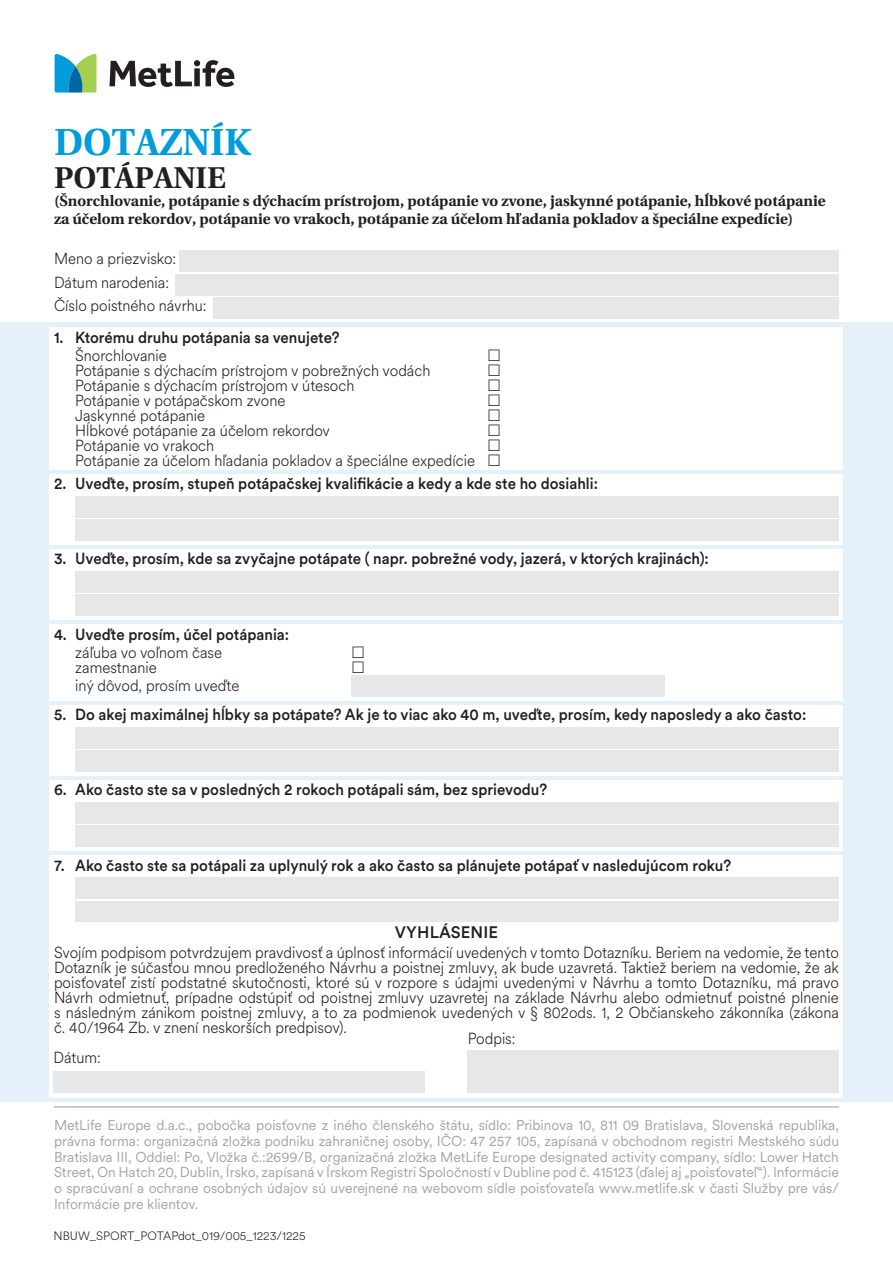
<style>
.page{position:relative;width:893px;height:1263px;background:#fff}
.page>*{position:absolute;margin:0;border:0;box-sizing:border-box;transform-origin:0 0}
.t1{font:700 37.5px "Utopia C Ex";color:#009cdc}
.t2{font:700 30px "Utopia C Ex";color:#231f20}
.t3{font:500 16.5px "Met Life Circular";letter-spacing:.01em;color:#231f20}
.t4{font:300 15.9px/15px "Met Life Circular";color:#231f20;scale:.94 1}
.t5{font:500 15.9px "Met Life Circular";color:#231f20;scale:.94 1}
.t6{font:700 15px/18px "Utopia C Ex";color:#231f20}
.t7{font:14.25px/15.8px "Met Life Circular";letter-spacing:-.005em;color:#a3a7a9;text-align:justify}
.t8{font:300 12px "Met Life Circular";color:#231f20}
</style>
<div class="page">
<div style="left:0;top:323px;width:893px;height:779px;background:#e4f1fa"></div>
<div style="left:50px;top:327px;width:793px;height:142px;background:#fff"></div>
<div style="left:50px;top:474px;width:793px;height:71px;background:#fff"></div>
<div style="left:50px;top:549px;width:793px;height:71px;background:#fff"></div>
<div style="left:50px;top:705px;width:793px;height:71px;background:#fff"></div>
<div style="left:50px;top:780px;width:793px;height:71px;background:#fff"></div>
<div style="left:50px;top:855px;width:793px;height:71px;background:#fff"></div>
<svg style="left:109px;top:60px;width:125px;height:27px"></svg>
<svg style="left:55px;top:54px;width:42px;height:39px;background:#5cb2a5"></svg>
<hr style="left:54px;top:1106px;width:785px;height:1px;background:#a3a7a9">
<div style="left:180px;top:251px;width:659px;height:21px;background:#e6e7e9"></div>
<div style="left:176px;top:274px;width:663px;height:21px;background:#e6e7e9"></div>
<div style="left:214px;top:297px;width:625px;height:22px;background:#e6e7e9"></div>
<div style="left:75px;top:496px;width:764px;height:21px;background:#e6e7e9"></div>
<div style="left:75px;top:519px;width:764px;height:22px;background:#e6e7e9"></div>
<div style="left:75px;top:571px;width:764px;height:22px;background:#e6e7e9"></div>
<div style="left:75px;top:595px;width:764px;height:21px;background:#e6e7e9"></div>
<div style="left:75px;top:727px;width:764px;height:21px;background:#e6e7e9"></div>
<div style="left:75px;top:750px;width:764px;height:22px;background:#e6e7e9"></div>
<div style="left:75px;top:802px;width:764px;height:22px;background:#e6e7e9"></div>
<div style="left:75px;top:826px;width:764px;height:21px;background:#e6e7e9"></div>
<div style="left:75px;top:877px;width:764px;height:22px;background:#e6e7e9"></div>
<div style="left:75px;top:901px;width:764px;height:21px;background:#e6e7e9"></div>
<div style="left:50px;top:624px;width:793px;height:76px;background:#fff"></div>
<div style="left:352px;top:675px;width:313px;height:21px;background:#e6e7e9"></div>
<div style="left:50px;top:922px;width:793px;height:175px;background:#fff"></div>
<div style="left:54px;top:1071px;width:371px;height:21px;background:#e6e7e9"></div>
<div style="left:468px;top:1050px;width:371px;height:42px;background:#e6e7e9"></div>
<h1 class="t1" style="left:54px;top:121px;width:199px">DOTAZNÍK</h1>
<h2 class="t2" style="left:54px;top:161px;width:173px">POTÁPANIE</h2>
<p class="t6" style="left:54px;top:192px;width:773px">(Šnorchlovanie, potápanie s dýchacím prístrojom, potápanie vo zvone, jaskynné potápanie, hĺbkové potápanie za účelom rekordov, potápanie vo vrakoch, potápanie za účelom hľadania pokladov a špeciálne expedície)</p>
<p class="t4" style="left:54px;top:246px;width:164px;line-height:23.4px">Meno a priezvisko:<br>Dátum narodenia:<br>Číslo poistného návrhu:</p>
<p class="t5" style="left:54px;top:326px;width:305px">1. Ktorému druhu potápania sa venujete?</p>
<p class="t4" style="left:75px;top:347px;width:427px">Šnorchlovanie<br>Potápanie s dýchacím prístrojom v pobrežných vodách Potápanie s dýchacím prístrojom v útesoch<br>Potápanie v potápačskom zvone<br>Jaskynné potápanie<br>Hĺbkové potápanie za účelom rekordov<br>Potápanie vo vrakoch<br>Potápanie za účelom hľadania pokladov a špeciálne expedície</p>
<p class="t5" style="left:54px;top:473px;width:580px">2. Uveďte, prosím, stupeň potápačskej kvalifikácie a kedy a kde ste ho dosiahli:</p>
<p class="t5" style="left:54px;top:548px;width:698px">3. Uveďte, prosím, kde sa zvyčajne potápate ( napr. pobrežné vody, jazerá, v ktorých krajinách):</p>
<p class="t5" style="left:54px;top:623px;width:252px">4. Uveďte prosím, účel potápania:</p>
<p class="t4" style="left:75px;top:644px;width:158px">záľuba vo voľnom čase zamestnanie</p>
<p class="t4" style="left:75px;top:677px;width:176px">iný dôvod, prosím uveďte</p>
<p class="t5" style="left:54px;top:704px;width:802px">5. Do akej maximálnej hĺbky sa potápate? Ak je to viac ako 40 m, uveďte, prosím, kedy naposledy a ako často:</p>
<p class="t5" style="left:54px;top:779px;width:526px">6. Ako často ste sa v posledných 2 rokoch potápali sám, bez sprievodu?</p>
<p class="t5" style="left:54px;top:854px;width:722px">7. Ako často ste sa potápali za uplynulý rok a ako často sa plánujete potápať v nasledujúcom roku?</p>
<p class="t3" style="left:395px;top:921px;width:105px">VYHLÁSENIE</p>
<p class="t4" style="left:54px;top:944px;width:837px;text-align:justify">Svojím podpisom potvrdzujem pravdivosť a úplnosť informácií uvedených v tomto Dotazníku. Beriem na vedomie, že tento Dotazník je súčasťou mnou predloženého Návrhu a poistnej zmluvy, ak bude uzavretá. Taktiež beriem na vedomie, že ak poisťovateľ zistí podstatné skutočnosti, ktoré sú v rozpore s údajmi uvedenými v Návrhu a tomto Dotazníku, má pravo Návrh odmietnuť, prípadne odstúpiť od poistnej zmluvy uzavretej na základe Návrhu alebo odmietnuť poistné plnenie s následným zánikom poistnej zmluvy, a to za podmienok uvedených v § 802ods. 1, 2 Občianskeho zákonníka (zákona č. 40/1964 Zb. v znení neskorších predpisov).</p>
<p class="t4" style="left:54px;top:1050px;width:52px">Dátum:</p>
<p class="t4" style="left:468px;top:1030px;width:52px">Podpis:</p>
<p class="t7" style="left:54px;top:1117px;width:786px">MetLife Europe d.a.c., pobočka poisťovne z iného členského štátu, sídlo: Pribinova 10, 811 09 Bratislava, Slovenská republika, právna forma: organizačná zložka podniku zahraničnej osoby, IČO: 47 257 105, zapísaná v obchodnom registri Mestského súdu Bratislava III, Oddiel: Po, Vložka č.:2699/B, organizačná zložka MetLife Europe designated activity company, sídlo: Lower Hatch Street, On Hatch 20, Dublin, Írsko, zapísaná v Írskom Registri Spoločností v Dubline pod č. 415123 (ďalej aj „poisťovateľ“). Informácie o spracúvaní a ochrane osobných údajov sú uverejnené na webovom sídle poisťovateľa www.metlife.sk v časti Služby pre vás/ Informácie pre klientov.</p>
<p class="t8" style="left:54px;top:1228px;width:254px">NBUW_SPORT_POTAPdot_019/005_1223/1225</p>
</div>
